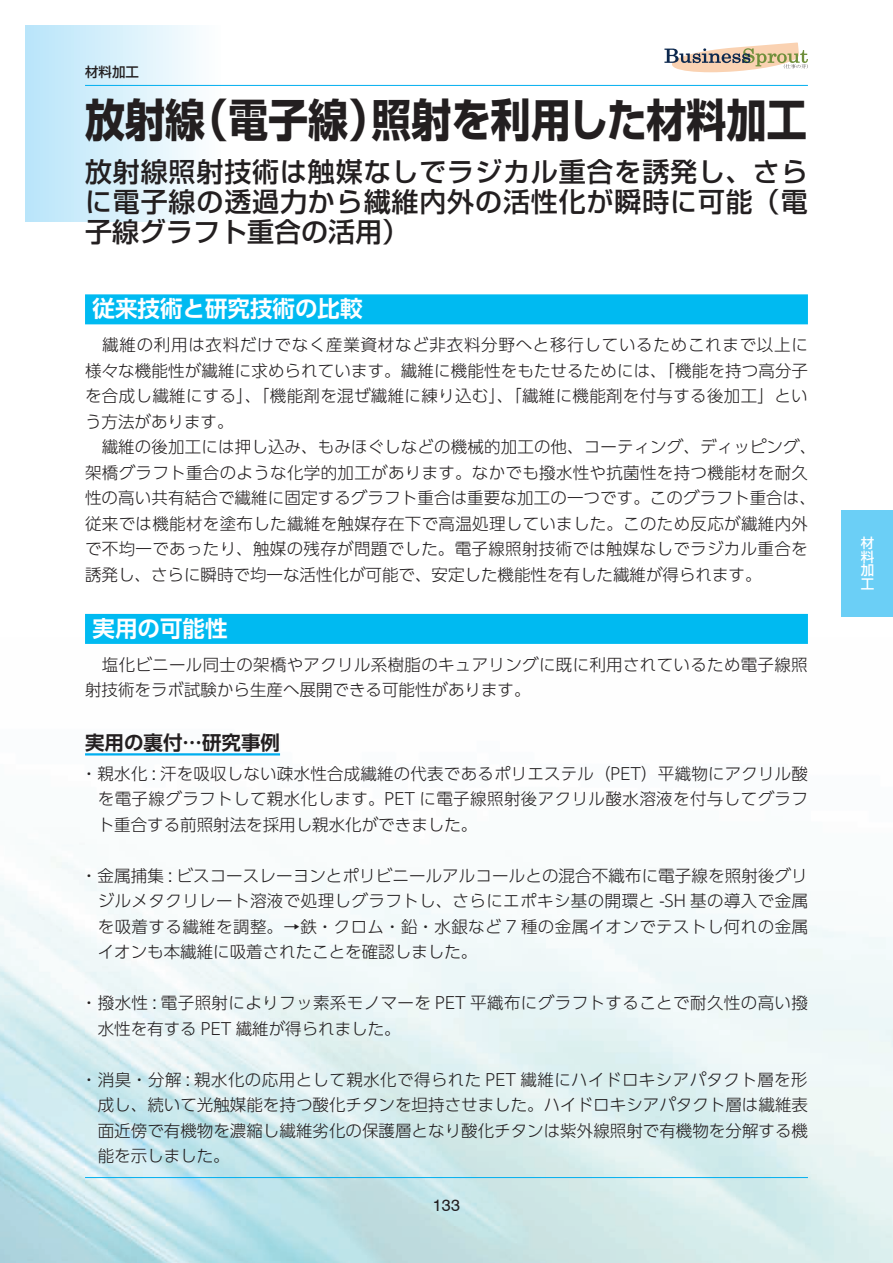
<style>
.page{position:relative;width:893px;height:1263px;background:#fff}
.page>*{position:absolute;margin:0;border:0;box-sizing:border-box;transform-origin:0 0}
.t1{font:700 45px "Shin Go Pro";color:#231f20;scale:.89 1}
.title_sub{font:500 27px/30px "Shin Go Pro";letter-spacing:.03em;color:#231f20;text-align:justify}
.index_L{font:700 22.5px "UD Shin Go Pro De";color:#fff}
.index_M{font:700 19.5px "UD Shin Go Pro De";color:#231f20}
.base{font:300 16.5px/25.5px "UD Shin Go Pro";letter-spacing:.02em;color:#231f20}
.base_dot{font:300 16.5px/25.5px "UD Shin Go Pro";color:#231f20;text-align:justify}
.base_dot-2{font:300 16.5px/25.5px "UD Shin Go Pro";letter-spacing:.025em;color:#231f20}
.t2{font:16.5px "Swiss 721 BT";color:#231f20}
.category_1{font:500 13.5px "Shin Go Pro";color:#231f20}
.category_2{font:500 13.5px/13.5px "Shin Go Pro";color:#fff;text-align:justify}
</style>
<div class="page">
<div style="left:26px;top:26px;width:195px;height:195px;background:linear-gradient(to right,#b8e5f9,#fdfefe)"></div>
<hr style="left:85px;top:85px;width:723px;height:1px;background:#00aeef">
<hr style="left:85px;top:1177px;width:723px;height:1px;background:#00aeef">
<svg style="left:664px;top:42px;width:144px;height:30px"></svg>
<div style="left:85px;top:294px;width:723px;height:30px;background:#00baf1"></div>
<div style="left:85px;top:614px;width:723px;height:30px;background:#00baf1"></div>
<hr style="left:85px;top:753px;width:195px;height:2px;background:#00aeef">
<div style="left:842px;top:510px;width:51px;height:107px;background:#6bcff6"></div>
<p class="category_1" style="left:85px;top:61px;width:55px">材料加工</p>
<p class="t1" style="left:85px;top:85px;width:812px">放射線（電子線）照射を利用した材料加工</p>
<p class="title_sub" style="left:85px;top:153px;width:724px">放射線照射技術は触媒なしでラジカル重合を誘発し、さらに電子線の透過力から繊維内外の活性化が瞬時に可能（電子線グラフト重合の活用）</p>
<p class="index_L" style="left:93px;top:291px;width:271px">従来技術と研究技術の比較</p>
<p class="base" style="left:85px;top:332px;width:725px;text-align:justify">　繊維の利用は衣料だけでなく産業資材など非衣料分野へと移行しているためこれまで以上に様々な機能性が繊維に求められています。繊維に機能性をもたせるためには、「機能を持つ高分子を合成し繊維にする」、｢機能剤を混ぜ繊維に練り込む｣、｢繊維に機能剤を付与する後加工｣という方法があります。</p>
<p class="base" style="left:85px;top:434px;width:733px">　繊維の後加工には押し込み、もみほぐしなどの機械的加工の他、コーティング、ディッピング、架橋グラフト重合のような化学的加工があります。なかでも撥水性や抗菌性を持つ機能材を耐久性の高い共有結合で繊維に固定するグラフト重合は重要な加工の一つです。このグラフト重合は、従来では機能材を塗布した繊維を触媒存在下で高温処理していました。このため反応が繊維内外で不均一であったり、触媒の残存が問題でした。電子線照射技術では触媒なしでラジカル重合を誘発し、さらに瞬時で均一な活性化が可能で、安定した機能性を有した繊維が得られます。</p>
<p class="index_L" style="left:93px;top:610px;width:136px">実用の可能性</p>
<p class="base" style="left:85px;top:651px;width:724px">　塩化ビニール同士の架橋やアクリル系樹脂のキュアリングに既に利用されているため電子線照射技術をラボ試験から生産へ展開できる可能性があります。</p>
<p class="index_M" style="left:85px;top:727px;width:196px">実用の裏付…研究事例</p>
<p class="base_dot" style="left:98px;top:760px;width:712px;text-indent:-17px">・親水化 : 汗を吸収しない疎水性合成繊維の代表であるポリエステル（PET）平織物にアクリル酸を電子線グラフトして親水化します。PET に電子線照射後アクリル酸水溶液を付与してグラフト重合する前照射法を採用し親水化ができました。</p>
<p class="base_dot" style="left:98px;top:862px;width:712px;text-indent:-17px">・金属捕集 : ビスコースレーヨンとポリビニールアルコールとの混合不織布に電子線を照射後グリジルメタクリレート溶液で処理しグラフトし、さらにエポキシ基の開環と -SH 基の導入で金属を吸着する繊維を調整。→鉄・クロム・鉛・水銀など 7 種の金属イオンでテストし何れの金属イオンも本繊維に吸着されたことを確認しました。</p>
<p class="base_dot-2" style="left:98px;top:989px;width:712px;text-indent:-17px">・撥水性 : 電子照射によりフッ素系モノマーを PET 平織布にグラフトすることで耐久性の高い撥水性を有する PET 繊維が得られました。</p>
<p class="base_dot" style="left:98px;top:1066px;width:712px;text-indent:-17px">・消臭・分解 : 親水化の応用として親水化で得られた PET 繊維にハイドロキシアパタクト層を形成し、続いて光触媒能を持つ酸化チタンを坦持させました。ハイドロキシアパタクト層は繊維表面近傍で有機物を濃縮し繊維劣化の保護層となり酸化チタンは紫外線照射で有機物を分解する機能を示しました。</p>
<p class="t2" style="left:433px;top:1195px;width:29px">133</p>
<p class="category_2" style="left:861px;top:535px;width:15px">材料加工</p>
</div>
